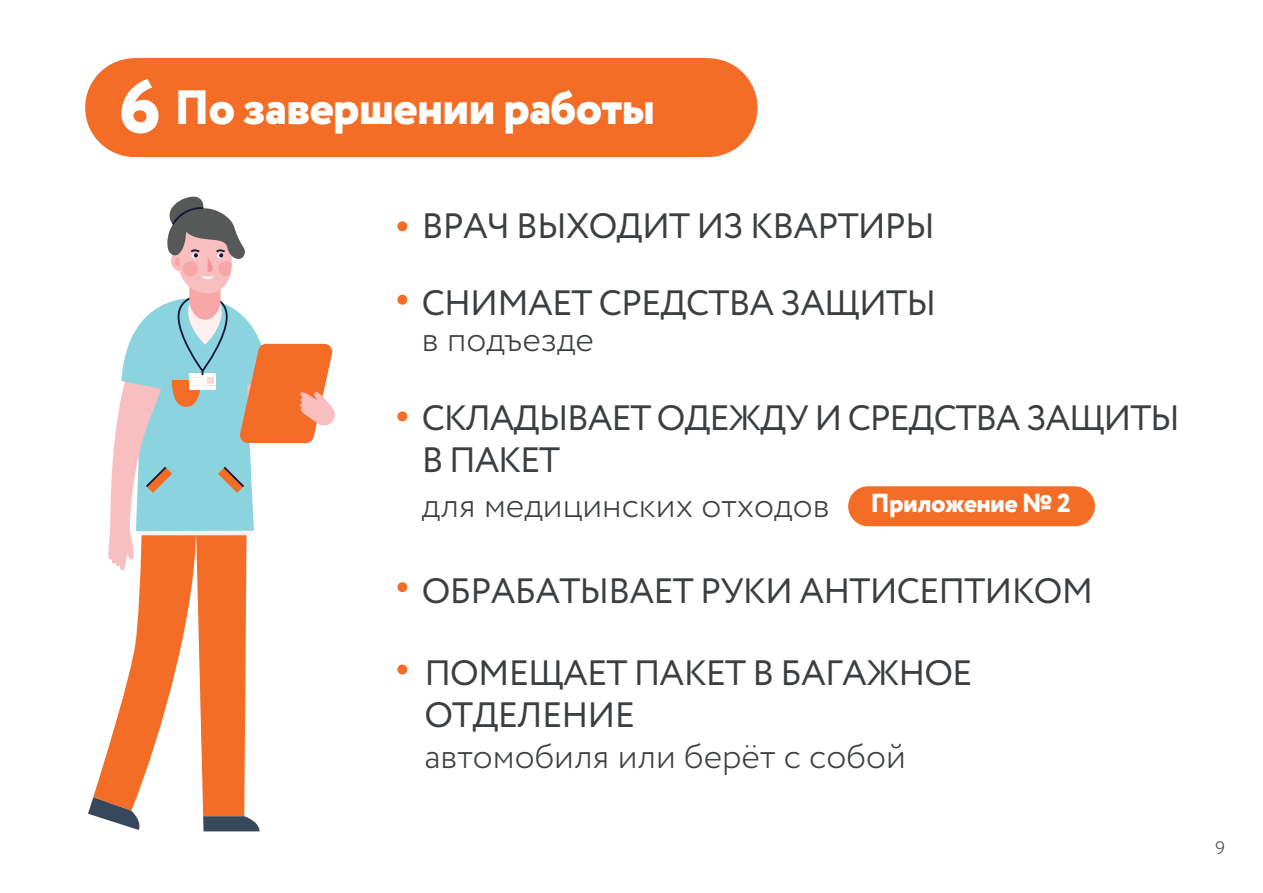
<style>
.page{position:relative;width:1263px;height:893px;background:#fff}
.page>*{position:absolute;margin:0;border:0;box-sizing:border-box;transform-origin:0 0}
.t1{font:800 48px "Circe";letter-spacing:-.025em;color:#fff}
.t2{font:35.25px/43.5px "Circe";letter-spacing:-.025em;color:#3b3f41}
.t3{font:300 35.25px "Circe";color:#3b3f41}
.t4{font:300 18px "Circe";color:#3b3f41}
.s1{font-size:75.15px}
.s2{font-weight:300}
.s3{font-weight:800;font-size:26.1px;color:#fff}
</style>
<div class="page">
<div style="left:848px;top:486px;width:247px;height:40px;background:#f36d27;border-radius:20px"></div>
<div style="left:135px;top:58px;width:573px;height:99px;background:#f36d27"></div>
<div style="left:85px;top:58px;width:99px;height:99px;background:#f36d27;border-radius:50%"></div>
<div style="left:659px;top:58px;width:98px;height:99px;background:#f36d27;border-radius:50%"></div>
<div style="left:397px;top:221px;width:10px;height:10px;background:#f36d27;border-radius:50%"></div>
<div style="left:397px;top:295px;width:10px;height:10px;background:#f36d27;border-radius:50%"></div>
<div style="left:397px;top:411px;width:10px;height:10px;background:#f36d27;border-radius:50%"></div>
<div style="left:397px;top:582px;width:10px;height:10px;background:#f36d27;border-radius:50%"></div>
<div style="left:397px;top:664px;width:10px;height:10px;background:#f36d27;border-radius:50%"></div>
<svg style="left:203px;top:816px;width:57px;height:15px"></svg>
<svg style="left:93px;top:571px;width:154px;height:245px;fill:#f36d27"></svg>
<svg style="left:88px;top:797px;width:55px;height:33px"></svg>
<svg style="left:108px;top:196px;width:227px;height:375px"></svg>
<h1 class="t1" style="left:118px;top:75px;width:539px"><span class="s1">6</span> По завершении работы</h1>
<p class="t2" style="left:422px;top:189px;width:516px;line-height:77.4px">ВРАЧ ВЫХОДИТ ИЗ КВАРТИРЫ<br>СНИМАЕТ СРЕДСТВА ЗАЩИТЫ</p>
<p class="t3" style="left:422px;top:315px;width:174px">в подъезде</p>
<p class="t2" style="left:422px;top:397px;width:759px">СКЛАДЫВАЕТ ОДЕЖДУ И СРЕДСТВА ЗАЩИТЫ<br>В ПАКЕТ<br><span class="s2">для медицинских отходов</span> <span class="s3">Приложение№2</span></p>
<p class="t2" style="left:422px;top:570px;width:673px">ОБРАБАТЫВАЕТ РУКИ АНТИСЕПТИКОМ</p>
<p class="t2" style="left:424px;top:653px;width:550px;line-height:42.3px">ПОМЕЩАЕТ ПАКЕТ В БАГАЖНОЕ<br>ОТДЕЛЕНИЕ</p>
<p class="t3" style="left:424px;top:732px;width:483px">автомобиля или берёт с собой</p>
<p class="t4" style="left:1215px;top:836px;width:11px">9</p>
</div>
